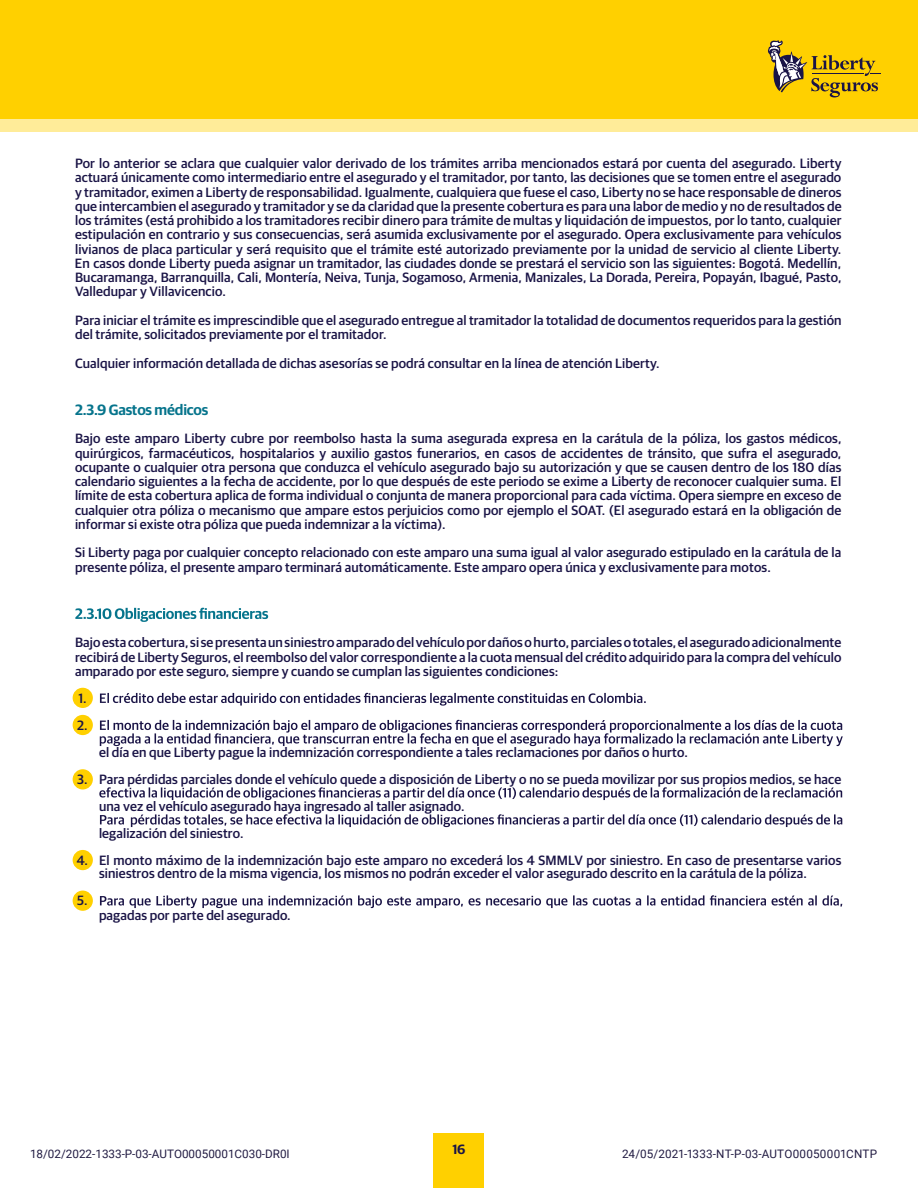
<style>
.page{position:relative;width:918px;height:1188px;background:#fff}
.page>*{position:absolute;margin:0;border:0;box-sizing:border-box;transform-origin:0 0}
.t1{font:600 15px "Guardian Sans";letter-spacing:-.01em;color:#06748c}
.t2{font:500 13.5px/14.2px "Guardian Sans";letter-spacing:.01em;color:#1a1446}
.t3{font:600 13.5px "Guardian Sans";color:#1a1446}
.t4{font:11.7px "Roboto";color:#221c43}
</style>
<div class="page">
<div style="left:0;top:0;width:918px;height:132px;background:#ffec99"></div>
<div style="left:434px;top:1134px;width:50px;height:54px;background:#ffd000"></div>
<div style="left:0;top:0;width:918px;height:119px;background:#ffd000"></div>
<svg style="left:768px;top:40px;width:113px;height:57px"></svg>
<div style="left:73px;top:688px;width:20px;height:20px;background:#ffd000;border-radius:50%"></div>
<div style="left:73px;top:715px;width:20px;height:20px;background:#ffd000;border-radius:50%"></div>
<div style="left:73px;top:769px;width:20px;height:20px;background:#ffd000;border-radius:50%"></div>
<div style="left:73px;top:850px;width:20px;height:20px;background:#ffd000;border-radius:50%"></div>
<div style="left:73px;top:891px;width:20px;height:20px;background:#ffd000;border-radius:50%"></div>
<svg style="left:75px;top:608px;width:193px;height:14px"></svg>
<svg style="left:100px;top:693px;width:546px;height:13px"></svg>
<svg style="left:100px;top:720px;width:743px;height:26px"></svg>
<svg style="left:99px;top:787px;width:743px;height:13px"></svg>
<svg style="left:100px;top:814px;width:742px;height:13px"></svg>
<svg style="left:100px;top:895px;width:742px;height:13px"></svg>
<p class="t2" style="left:75px;top:155px;width:768px;text-align:justify">Por lo anterior se aclara que cualquier valor derivado de los trámites arriba mencionados estará por cuenta del asegurado. Liberty actuará únicamente como intermediario entre el asegurado y el tramitador, por tanto, las decisiones que se tomen entre el asegurado y tramitador, eximen a Liberty de responsabilidad. Igualmente, cualquiera que fuese el caso, Liberty no se hace responsable de dineros que intercambien el asegurado y tramitador y se da claridad que la presente cobertura es para una labor de medio y no de resultados de los trámites (está prohibido a los tramitadores recibir dinero para trámite de multas y liquidación de impuestos, por lo tanto, cualquier estipulación en contrario y sus consecuencias, será asumida exclusivamente por el asegurado. Opera exclusivamente para vehículos livianos de placa particular y será requisito que el trámite esté autorizado previamente por la unidad de servicio al cliente Liberty.<br>En casos donde Liberty pueda asignar un tramitador, las ciudades donde se prestará el servicio son las siguientes: Bogotá. Medellín, Bucaramanga, Barranquilla, Cali, Montería, Neiva, Tunja, Sogamoso, Armenia, Manizales, La Dorada, Pereira, Popayán, Ibagué, Pasto, Valledupar y Villavicencio.</p>
<p class="t2" style="left:75px;top:312px;width:768px">Para iniciar el trámite es imprescindible que el asegurado entregue al tramitador la totalidad de documentos requeridos para la gestión del trámite, solicitados previamente por el tramitador.</p>
<p class="t2" style="left:75px;top:355px;width:586px">Cualquier información detallada de dichas asesorías se podrá consultar en la línea de atención Liberty.</p>
<p class="t1" style="left:75px;top:399px;width:135px">2.3.9 Gastos médicos</p>
<p class="t2" style="left:75px;top:431px;width:768px;text-align:justify">Bajo este amparo Liberty cubre por reembolso hasta la suma asegurada expresa en la carátula de la póliza, los gastos médicos, quirúrgicos, farmacéuticos, hospitalarios y auxilio gastos funerarios, en casos de accidentes de tránsito, que sufra el asegurado, ocupante o cualquier otra persona que conduzca el vehículo asegurado bajo su autorización y que se causen dentro de los 180 días calendario siguientes a la fecha de accidente, por lo que después de este periodo se exime a Liberty de reconocer cualquier suma. El límite de esta cobertura aplica de forma individual o conjunta de manera proporcional para cada víctima. Opera siempre en exceso de cualquier otra póliza o mecanismo que ampare estos perjuicios como por ejemplo el SOAT. (El asegurado estará en la obligación de informar si existe otra póliza que pueda indemnizar a la víctima).</p>
<p class="t2" style="left:75px;top:545px;width:768px">Si Liberty paga por cualquier concepto relacionado con este amparo una suma igual al valor asegurado estipulado en la carátula de la presente póliza, el presente amparo terminará automáticamente. Este amparo opera única y exclusivamente para motos.</p>
<p class="t2" style="left:75px;top:635px;width:768px;text-align:justify">Bajoestacobertura,si sepresentaunsiniestroamparadodelvehículopordañosohurto,parcialesototales,elaseguradoadicionalmente recibirá de Liberty Seguros, elreembolso del valor correspondiente a la cuota mensual del crédito adquirido para la compra del vehículo amparado por este seguro, siempre y cuando se cumplan las siguientes condiciones:</p>
<p class="t2" style="left:77px;top:684px;width:12px;line-height:27px">1.<br>2.</p>
<p class="t2" style="left:99px;top:744px;width:590px">el día en que Liberty pague la indemnización correspondiente a tales reclamaciones por daños o hurto.</p>
<p class="t2" style="left:99px;top:765px;width:744px;line-height:27px;text-indent:-22px">3. Para pérdidas parciales donde el vehículo quede a disposición de Liberty o no se pueda movilizar por sus propios medios, se hace una vez el vehículo asegurado haya ingresado al taller asignado.<br>legalización del siniestro.</p>
<p class="t2" style="left:99px;top:852px;width:744px;line-height:13.5px;text-indent:-22px">4. El monto máximo de la indemnización bajo este amparo no excederá los 4 SMMLV por siniestro. En caso de presentarse varios siniestros dentro de la misma vigencia, los mismos no podrán exceder el valor asegurado descrito en la carátula de la póliza.</p>
<p class="t2" style="left:77px;top:893px;width:12px">5.</p>
<p class="t2" style="left:99px;top:907px;width:193px">pagadas por parte del asegurado.</p>
<p class="t3" style="left:452px;top:1139px;width:15px">16</p>
<p class="t4" style="left:30px;top:1146px;width:261px">18/02/2022-1333-P-03-AUTO00050001C030-DR0I</p>
<p class="t4" style="left:622px;top:1146px;width:257px">24/05/2021-1333-NT-P-03-AUTO00050001CNTP</p>
</div>
